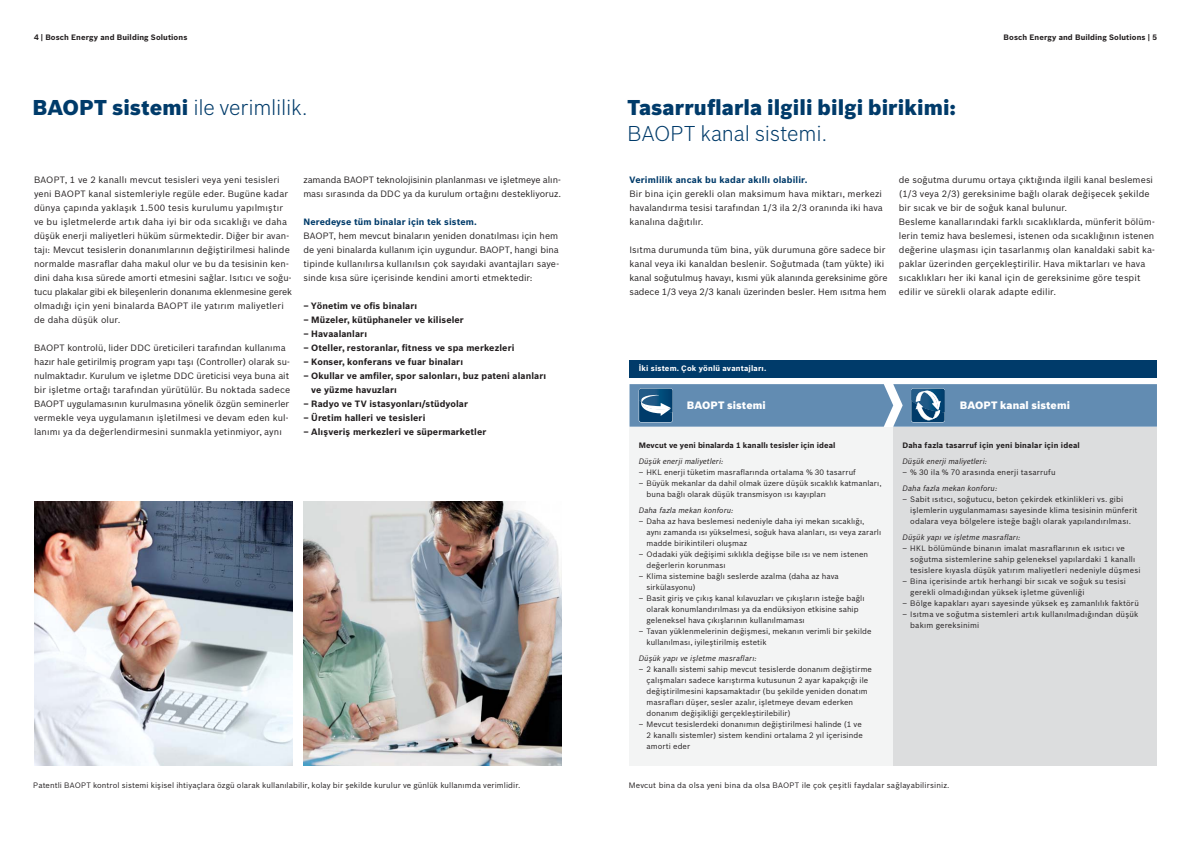
<style>
.page{position:relative;width:1191px;height:842px;background:#fff}
.page>*{position:absolute;margin:0;border:0;box-sizing:border-box;transform-origin:0 0}
.t1{font:300 21px "Bosch Sans";letter-spacing:-.01em;color:#003b6a}
.t2{font:900 21px "Bosch Sans";letter-spacing:.005em;color:#003b6a}
.t3{font:900 10.5px "Bosch Sans";letter-spacing:.01em;color:#fff}
.t4{font:9px/14px "Bosch Sans";letter-spacing:.005em;color:#231f20}
.t5{font:700 9px/14px "Bosch Sans";letter-spacing:.01em;color:#231f20}
.t6{font:700 9px "Bosch Sans";letter-spacing:.015em;color:#003b6a}
.t7{font:7.7px/11px "Bosch Sans";letter-spacing:.01em;color:#231f20}
.t8{font:700 7.7px "Bosch Sans";letter-spacing:.01em;color:#231f20}
.t9{font:italic 7.7px "Bosch Sans";letter-spacing:.01em;color:#231f20}
.t10{font:700 7.7px "Bosch Sans";letter-spacing:.02em;color:#fff}
.s1{font-weight:900}
</style>
<div class="page">
<img style="left:303px;top:502px;width:258px;height:263px">
<img style="left:34px;top:502px;width:258px;height:263px">
<div style="left:629px;top:427px;width:270px;height:338px;background:#f3f4f4"></div>
<div style="left:629px;top:360px;width:528px;height:17px;background:#003b6a"></div>
<div style="left:893px;top:427px;width:264px;height:338px;background:#dcddde"></div>
<svg style="left:629px;top:384px;width:528px;height:43px;background:#638db1"></svg>
<p class="t8" style="left:34px;top:34px;width:155px">4 | Bosch Energy and Building Solutions</p>
<p class="t8" style="left:1003px;top:34px;width:155px">Bosch Energy and Building Solutions | 5</p>
<h1 class="t1" style="left:32px;top:95px;width:277px"><span class="s1">BAOPT sistemi</span> ile verimlilik.</h1>
<h1 class="t2" style="left:627px;top:95px;width:330px">Tasarruflarla ilgili bilgi birikimi:</h1>
<h1 class="t1" style="left:627px;top:121px;width:201px">BAOPT kanal sistemi.</h1>
<p class="t4" style="left:34px;top:173px;width:259px">BAOPT, 1 ve 2 kanallı mevcut tesisleri veya yeni tesisleri yeni BAOPT kanal sistemleriyle regüle eder. Bugüne kadar dünya çapında yaklaşık 1.500 tesis kurulumu yapılmıştır ve bu işletmelerde artık daha iyi bir oda sıcaklığı ve daha düşük enerji maliyetleri hüküm sürmektedir. Diğer bir avan&shy;tajı: Mevcut tesislerin donanımlarının değiştirilmesi halinde normalde masraflar daha makul olur ve bu da tesisinin ken&shy;dini daha kısa sürede amorti etmesini sağlar. Isıtıcı ve soğu&shy;tucu plakalar gibi ek bileşenlerin donanıma eklenmesine gerek olmadığı için yeni binalarda BAOPT ile yatırım maliyetleri de daha düşük olur.</p>
<p class="t4" style="left:34px;top:341px;width:258px">BAOPT kontrolü, lider DDC üreticileri tarafından kullanıma hazır hale getirilmiş program yapı taşı (Controller) olarak su&shy;nulmaktadır. Kurulum ve işletme DDC üreticisi veya buna ait bir işletme ortağı tarafından yürütülür. Bu noktada sadece BAOPT uygulamasının kurulmasına yönelik özgün seminerler vermekle veya uygulamanın işletilmesi ve devam eden kul&shy;lanımı ya da değerlendirmesini sunmakla yetinmiyor, aynı</p>
<p class="t4" style="left:303px;top:173px;width:259px">zamanda BAOPT teknolojisinin planlanması ve işletmeye alın&shy;ması sırasında da DDC ya da kurulum ortağını destekliyoruz.</p>
<p class="t6" style="left:303px;top:217px;width:175px">Neredeyse tüm binalar için tek sistem.</p>
<p class="t4" style="left:303px;top:229px;width:257px;text-align:justify">BAOPT, hem mevcut binaların yeniden donatılması için hem de yeni binalarda kullanım için uygundur. BAOPT, hangi bina tipinde kullanılırsa kullanılsın çok sayıdaki avantajları saye&shy;sinde kısa süre içerisinde kendini amorti etmektedir:</p>
<p class="t5" style="left:303px;top:299px;width:115px">– Yönetim ve ofis binaları</p>
<p class="t5" style="left:303px;top:313px;width:162px">– Müzeler, kütüphaneler ve kiliseler</p>
<p class="t5" style="left:303px;top:327px;width:65px">– Havaalanları</p>
<p class="t5" style="left:303px;top:341px;width:212px">– Oteller, restoranlar, fitness ve spa merkezleri</p>
<p class="t5" style="left:303px;top:355px;width:161px">– Konser, konferans ve fuar binaları</p>
<p class="t5" style="left:311px;top:369px;width:236px;text-indent:-8px">– Okullar ve amfiler, spor salonları, buz pateni alanları ve yüzme havuzları</p>
<p class="t5" style="left:303px;top:397px;width:166px">– Radyo ve TV istasyonları/stüdyolar</p>
<p class="t5" style="left:303px;top:411px;width:123px">– Üretim halleri ve tesisleri</p>
<p class="t5" style="left:303px;top:425px;width:184px">– Alışveriş merkezleri ve süpermarketler</p>
<p class="t6" style="left:629px;top:175px;width:179px">Verimlilik ancak bu kadar akıllı olabilir.</p>
<p class="t4" style="left:629px;top:187px;width:255px;text-align:justify">Bir bina için gerekli olan maksimum hava miktarı, merkezi havalandırma tesisi tarafından 1/3 ila 2/3 oranında iki hava kanalına dağıtılır.</p>
<p class="t4" style="left:629px;top:243px;width:259px">Isıtma durumunda tüm bina, yük durumuna göre sadece bir kanal veya iki kanaldan beslenir. Soğutmada (tam yükte) iki kanal soğutulmuş havayı, kısmi yük alanında gereksinime göre sadece 1/3 veya 2/3 kanalı üzerinden besler. Hem ısıtma hem</p>
<p class="t4" style="left:899px;top:173px;width:258px">de soğutma durumu ortaya çıktığında ilgili kanal beslemesi (1/3 veya 2/3) gereksinime bağlı olarak değişecek şekilde bir sıcak ve bir de soğuk kanal bulunur.<br>Besleme kanallarındaki farklı sıcaklıklarda, münferit bölüm&shy;lerin temiz hava beslemesi, istenen oda sıcaklığının istenen değerine ulaşması için tasarlanmış olan kanaldaki sabit ka&shy;paklar üzerinden gerçekleştirilir. Hava miktarları ve hava sıcaklıkları her iki kanal için de gereksinime göre tespit edilir ve sürekli olarak adapte edilir.</p>
<p class="t10" style="left:639px;top:365px;width:129px">İki sistem. Çok yönlü avantajları.</p>
<p class="t3" style="left:687px;top:400px;width:80px">BAOPT sistemi</p>
<p class="t3" style="left:960px;top:400px;width:112px">BAOPT kanal sistemi</p>
<p class="t8" style="left:639px;top:442px;width:198px">Mevcut ve yeni binalarda 1 kanallı tesisler için ideal</p>
<p class="t9" style="left:639px;top:456px;width:86px">Düşük enerji maliyetleri:</p>
<p class="t7" style="left:639px;top:467px;width:219px">– HKL enerji tüketim masraflarında ortalama % 30 tasarruf</p>
<p class="t7" style="left:646px;top:478px;width:237px;text-indent:-8px">– Büyük mekanlar da dahil olmak üzere düşük sıcaklık katmanları, buna bağlı olarak düşük transmisyon ısı kayıpları</p>
<p class="t9" style="left:639px;top:505px;width:96px">Daha fazla mekan konforu:</p>
<p class="t7" style="left:646px;top:516px;width:236px;text-indent:-8px">– Daha az hava beslemesi nedeniyle daha iyi mekan sıcaklığı, aynı zamanda ısı yükselmesi, soğuk hava alanları, ısı veya zararlı madde birikintileri oluşmaz</p>
<p class="t7" style="left:646px;top:549px;width:223px;text-indent:-8px">– Odadaki yük değişimi sıklıkla değişse bile ısı ve nem istenen değerlerin korunması</p>
<p class="t7" style="left:646px;top:571px;width:194px;text-indent:-8px">– Klima sistemine bağlı seslerde azalma (daha az hava sirkülasyonu)</p>
<p class="t7" style="left:646px;top:593px;width:219px;text-indent:-8px">– Basit giriş ve çıkış kanal kılavuzları ve çıkışların isteğe bağlı olarak konumlandırılması ya da endüksiyon etkisine sahip geleneksel hava çıkışlarının kullanılmaması</p>
<p class="t7" style="left:646px;top:626px;width:226px;text-indent:-8px">– Tavan yüklenmelerinin değişmesi, mekanın verimli bir şekilde kullanılması, iyileştirilmiş estetik</p>
<p class="t9" style="left:639px;top:653px;width:120px">Düşük yapı ve işletme masrafları:</p>
<p class="t7" style="left:646px;top:664px;width:227px;text-indent:-8px">– 2 kanallı sistemi sahip mevcut tesislerde donanım değiştirme çalışmaları sadece karıştırma kutusunun 2 ayar kapakçığı ile değiştirilmesini kapsamaktadır (bu şekilde yeniden donatım masrafları düşer, sesler azalır, işletmeye devam ederken donanım değişikliği gerçekleştirilebilir)</p>
<p class="t7" style="left:646px;top:719px;width:218px;text-align:justify;text-indent:-8px">– Mevcut tesislerdeki donanımın değiştirilmesi halinde (1 ve 2 kanallı sistemler) sistem kendini ortalama 2 yıl içerisinde amorti eder</p>
<p class="t8" style="left:902px;top:442px;width:179px">Daha fazla tasarruf için yeni binalar için ideal</p>
<p class="t9" style="left:902px;top:456px;width:86px">Düşük enerji maliyetleri:</p>
<p class="t7" style="left:902px;top:467px;width:155px">– % 30 ila % 70 arasında enerji tasarrufu</p>
<p class="t9" style="left:902px;top:483px;width:96px">Daha fazla mekan konforu:</p>
<p class="t7" style="left:910px;top:494px;width:229px;text-indent:-8px">– Sabit ısıtıcı, soğutucu, beton çekirdek etkinlikleri vs. gibi işlemlerin uygulanmaması sayesinde klima tesisinin münferit odalara veya bölgelere isteğe bağlı olarak yapılandırılması.</p>
<p class="t9" style="left:902px;top:532px;width:120px">Düşük yapı ve işletme masrafları:</p>
<p class="t7" style="left:910px;top:543px;width:232px;text-indent:-8px">– HKL bölümünde binanın imalat masraflarının ek ısıtıcı ve soğutma sistemlerine sahip geleneksel yapılardaki 1 kanallı tesislere kıyasla düşük yatırım maliyetleri nedeniyle düşmesi</p>
<p class="t7" style="left:910px;top:576px;width:217px;text-indent:-8px">– Bina içerisinde artık herhangi bir sıcak ve soğuk su tesisi gerekli olmadığından yüksek işletme güvenliği</p>
<p class="t7" style="left:902px;top:598px;width:238px">– Bölge kapakları ayarı sayesinde yüksek eş zamanlılık faktörü</p>
<p class="t7" style="left:910px;top:609px;width:230px;text-indent:-8px">– Isıtma ve soğutma sistemleri artık kullanılmadığından düşük bakım gereksinimi</p>
<p class="t7" style="left:33px;top:780px;width:488px">Patentli BAOPT kontrol sistemi kişisel ihtiyaçlara özgü olarak kullanılabilir, kolay bir şekilde kurulur ve günlük kullanımda verimlidir.</p>
<p class="t7" style="left:629px;top:780px;width:322px">Mevcut bina da olsa yeni bina da olsa BAOPT ile çok çeşitli faydalar sağlayabilirsiniz.</p>
</div>
